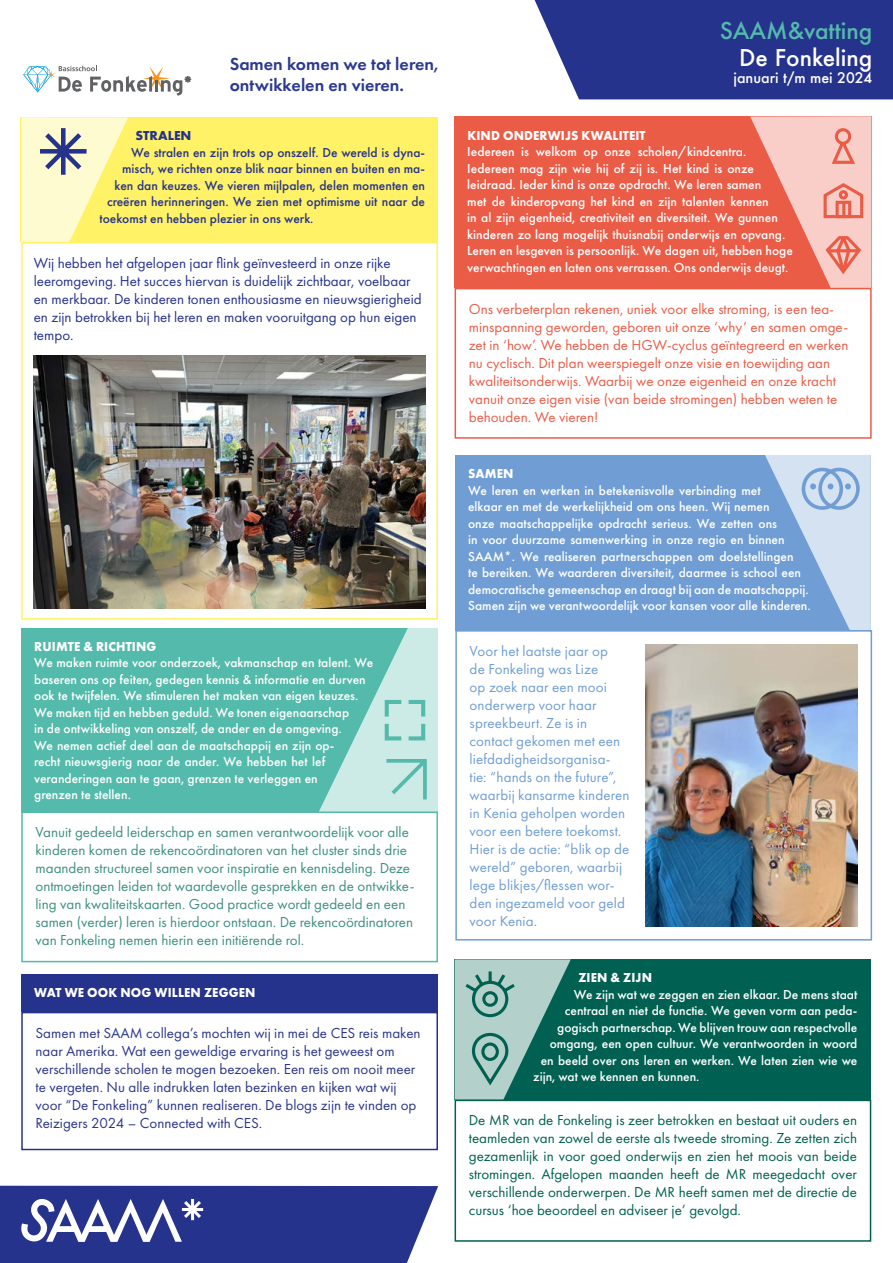
<style>
.page{position:relative;width:893px;height:1263px;background:#fff}
.page>*{position:absolute;margin:0;border:0;box-sizing:border-box;transform-origin:0 0}
.t1{font:500 22.5px "Futura";color:#54baab}
.t2{font:500 22.5px "Futura";color:#fff}
.t3{font:600 18px/21px "Futura PT";color:#2b3990}
.t4{font:15px/18px "Futura PT";color:#3e8f83}
.t5{font:15px/18px "Futura PT";color:#ea5c47}
.t6{font:15px/18px "Futura PT";letter-spacing:.01em;color:#709ed3}
.t7{font:15px/18px "Futura PT";color:#006152;text-align:justify}
.t8{font:15px/18px "Futura PT";color:#2b378a}
.t9{font:15px/18px "Futura PT";color:#26338c}
.t10{font:500 14.25px "Futura";color:#fff}
.t11{font:500 13.5px/16.5px "Futura PT";color:#fff}
.t12{font:500 13.5px "Futura PT";color:#26338c}
.t13{font:700 13.5px "Futura PT";letter-spacing:.01em;color:#fff;scale:.95 1}
.t14{font:700 13.5px "Futura PT";color:#26338c}
</style>
<div class="page">
<div style="left:21px;top:242px;width:417px;height:378px;border:2px solid #fff266"></div>
<div style="left:21px;top:1012px;width:417px;height:138px;border:2px solid #26338c"></div>
<div style="left:21px;top:974px;width:417px;height:38px;background:#26338c"></div>
<div style="left:455px;top:117px;width:417px;height:171px;background:#eb5c47"></div>
<svg style="left:750px;top:116px;width:121px;height:172px"></svg>
<div style="left:455px;top:288px;width:417px;height:151px;border:2px solid #eb5c47"></div>
<div style="left:535px;top:0;width:358px;height:99px;background:#26338c"></div>
<svg style="left:0;top:1186px;width:438px;height:77px;background:#3e4998"></svg>
<div style="left:455px;top:455px;width:416px;height:175px;background:#709ed4"></div>
<svg style="left:765px;top:455px;width:106px;height:175px"></svg>
<div style="left:455px;top:630px;width:417px;height:310px;border:2px solid #709ed4"></div>
<div style="left:22px;top:628px;width:416px;height:184px;background:#54baab"></div>
<svg style="left:319px;top:628px;width:119px;height:183px"></svg>
<div style="left:21px;top:811px;width:417px;height:151px;border:2px solid #54baab"></div>
<div style="left:455px;top:959px;width:416px;height:141px;background:#006152"></div>
<div style="left:455px;top:1100px;width:416px;height:142px;border:2px solid #006152"></div>
<svg style="left:455px;top:959px;width:116px;height:141px"></svg>
<div style="left:21px;top:117px;width:417px;height:125px;background:#fff266"></div>
<svg style="left:21px;top:117px;width:107px;height:125px"></svg>
<svg style="left:23px;top:66px;width:168px;height:30px"></svg>
<img style="left:34px;top:355px;width:391px;height:254px">
<img style="left:646px;top:644px;width:211px;height:282px">
<h2 class="t3" style="left:230px;top:53px;width:210px">Samen komen we tot leren, ontwikkelen en vieren.</h2>
<p class="t14" style="left:136px;top:127px;width:57px">STRALEN</p>
<p class="t12" style="left:131px;top:144px;width:296px">We stralen en zijn trots op onszelf. De wereld is dyna-</p>
<p class="t12" style="left:122px;top:161px;width:304px">misch, we richten onze blik naar binnen en buiten en ma-</p>
<p class="t12" style="left:115px;top:177px;width:312px">ken dan keuzes. We vieren mijlpalen, delen momenten en</p>
<p class="t12" style="left:107px;top:194px;width:320px">creëren herinneringen. We zien met optimisme uit naar de</p>
<p class="t12" style="left:100px;top:210px;width:215px">toekomst en hebben plezier in ons werk.</p>
<p class="t9" style="left:34px;top:254px;width:389px">Wij hebben het afgelopen jaar flink geïnvesteerd in onze rijke leeromgeving. Het succes hiervan is duidelijk zichtbaar, voelbaar en merkbaar. De kinderen tonen enthousiasme en nieuwsgierigheid en zijn betrokken bij het leren en maken vooruitgang op hun eigen tempo.</p>
<p class="t13" style="left:34px;top:638px;width:130px">RUIMTE &amp; RICHTING</p>
<p class="t11" style="left:34px;top:655px;width:341px">We maken ruimte voor onderzoek, vakmanschap en talent. We baseren ons op feiten, gedegen kennis &amp; informatie en durven ook te twijfelen. We stimuleren het maken van eigen keuzes.<br>We maken tijd en hebben geduld. We tonen eigenaarschap<br>in de ontwikkeling van onszelf, de ander en de omgeving.<br>We nemen actief deel aan de maatschappij en zijn op-<br>recht nieuwsgierig naar de ander. We hebben het lef veranderingen aan te gaan, grenzen te verleggen en<br>grenzen te stellen.</p>
<p class="t4" style="left:36px;top:823px;width:381px">Vanuit gedeeld leiderschap en samen verantwoordelijk voor alle kinderen komen de rekencoördinatoren van het cluster sinds drie maanden structureel samen voor inspiratie en kennisdeling. Deze ontmoetingen leiden tot waardevolle gesprekken en de ontwikke&shy;ling van kwaliteitskaarten. Good practice wordt gedeeld en een samen (verder) leren is hierdoor ontstaan. De rekencoördinatoren van Fonkeling nemen hierin een initiërende rol.</p>
<p class="t13" style="left:34px;top:984px;width:235px">WAT WE OOK NOG WILLEN ZEGGEN</p>
<p class="t8" style="left:36px;top:1023px;width:387px">Samen met SAAM collega’s mochten wij in mei de CES reis maken naar Amerika. Wat een geweldige ervaring is het geweest om verschillende scholen te mogen bezoeken. Een reis om nooit meer te vergeten. Nu alle indrukken laten bezinken en kijken wat wij voor “De Fonkeling” kunnen realiseren. De blogs zijn te vinden op Reizigers 2024 – Connected with CES.</p>
<h1 class="t1" style="left:720px;top:15px;width:154px">SAAM&amp;vatting</h1>
<h1 class="t2" style="left:739px;top:42px;width:135px">De Fonkeling</h1>
<p class="t10" style="left:733px;top:68px;width:140px">januari t/m mei 2024</p>
<p class="t13" style="left:467px;top:127px;width:189px">KIND ONDERWIJS KWALITEIT</p>
<p class="t11" style="left:467px;top:144px;width:327px">Iedereen is welkom op onze scholen/kindcentra.<br>Iedereen mag zijn wie hij of zij is. Het kind is onze leidraad. Ieder kind is onze opdracht. We leren samen<br>met de kinderopvang het kind en zijn talenten kennen<br>in al zijn eigenheid, creativiteit en diversiteit. We gunnen kinderen zo lang mogelijk thuisnabij onderwijs en opvang.<br>Leren en lesgeven is persoonlijk. We dagen uit, hebben hoge verwachtingen en laten ons verrassen. Ons onderwijs deugt.</p>
<p class="t5" style="left:469px;top:299px;width:381px">Ons verbeterplan rekenen, uniek voor elke stroming, is een tea&shy;minspanning geworden, geboren uit onze ‘why’ en samen omge&shy;zet in ‘how’. We hebben de HGW-cyclus geïntegreerd en werken nu cyclisch. Dit plan weerspiegelt onze visie en toewijding aan kwaliteitsonderwijs. Waarbij we onze eigenheid en onze kracht vanuit onze eigen visie (van beide stromingen) hebben weten te behouden. We vieren!</p>
<p class="t13" style="left:468px;top:465px;width:49px">SAMEN</p>
<p class="t11" style="left:468px;top:482px;width:344px">We leren en werken in betekenisvolle verbinding met<br>elkaar en met de werkelijkheid om ons heen. Wij nemen<br>onze maatschappelijke opdracht serieus. We zetten ons<br>in voor duurzame samenwerking in onze regio en binnen SAAM*. We realiseren partnerschappen om doelstellingen<br>te bereiken. We waarderen diversiteit, daarmee is school een democratische gemeenschap en draagt bij aan de maatschappij.<br>Samen zijn we verantwoordelijk voor kansen voor alle kinderen.</p>
<p class="t6" style="left:470px;top:642px;width:161px">Voor het laatste jaar op<br>de Fonkeling was Lize<br>op zoek naar een mooi onderwerp voor haar spreekbeurt. Ze is in contact gekomen met een liefdadigheidsorganisa&shy;tie: “hands on the future”, waarbij kansarme kinderen in Kenia geholpen worden voor een betere toekomst.<br>Hier is de actie: “blik op de wereld” geboren, waarbij lege blikjes/flessen wor&shy;den ingezameld voor geld voor Kenia.</p>
<p class="t13" style="left:578px;top:969px;width:79px">ZIEN &amp; ZIJN</p>
<p class="t11" style="left:574px;top:986px;width:285px">We zijn wat we zeggen en zien elkaar. De mens staat</p>
<p class="t11" style="left:565px;top:1003px;width:294px">centraal en niet de functie. We geven vorm aan peda-</p>
<p class="t11" style="left:557px;top:1019px;width:302px">gogisch partnerschap. We blijven trouw aan respectvolle</p>
<p class="t11" style="left:550px;top:1036px;width:309px">omgang, een open cultuur. We verantwoorden in woord</p>
<p class="t11" style="left:541px;top:1052px;width:318px">en beeld over ons leren en werken. We laten zien wie we</p>
<p class="t11" style="left:533px;top:1069px;width:168px">zijn, wat we kennen en kunnen.</p>
<p class="t7" style="left:469px;top:1111px;width:390px">De MR van de Fonkeling is zeer betrokken en bestaat uit ouders en teamleden van zowel de eerste als tweede stroming. Ze zetten zich gezamenlijk in voor goed onderwijs en zien het moois van beide stromingen. Afgelopen maanden heeft de MR meegedacht over verschillende onderwerpen. De MR heeft samen met de directie de cursus ‘hoe beoordeel en adviseer je’ gevolgd.</p>
</div>
